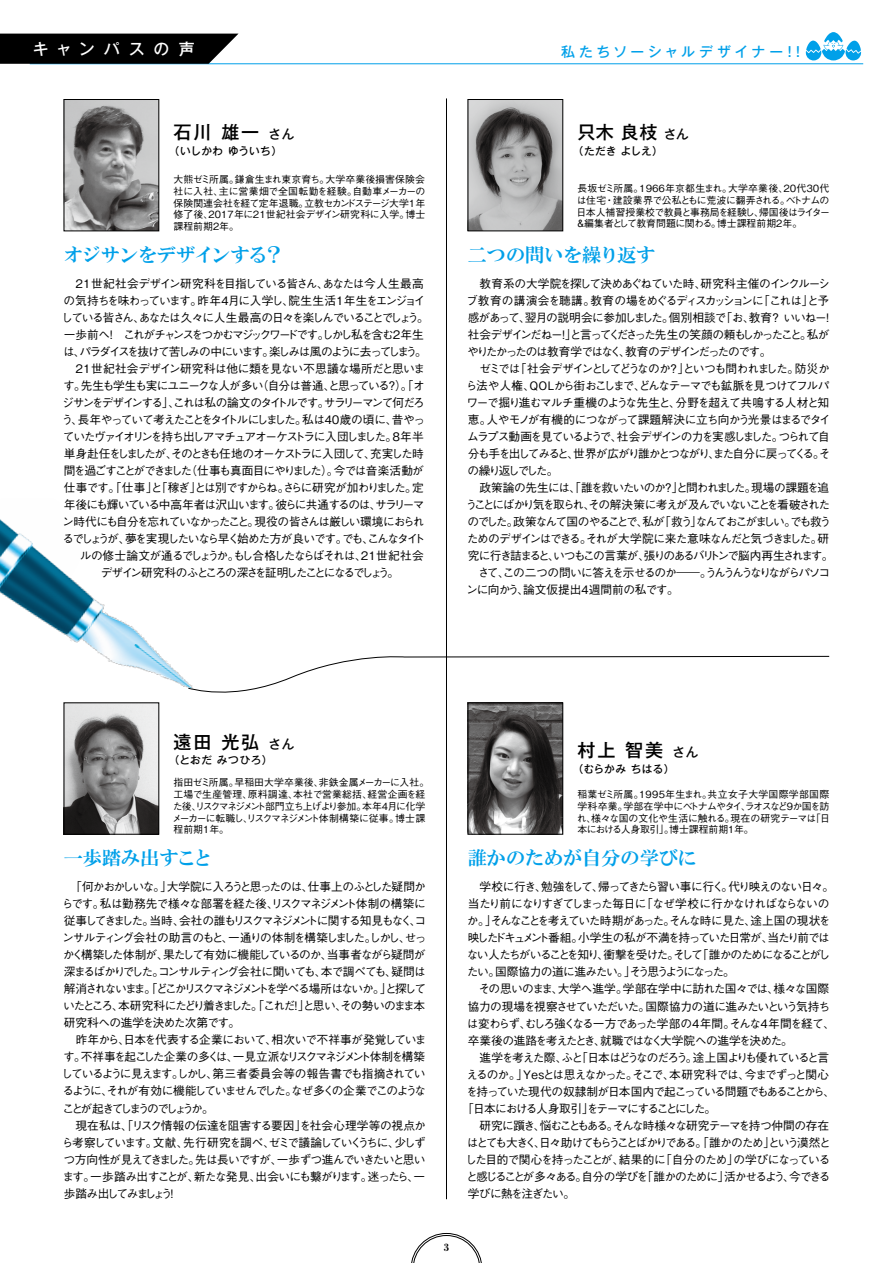
<style>
.page{position:relative;width:893px;height:1263px;background:#fff}
.page>*{position:absolute;margin:0;border:0;box-sizing:border-box;transform-origin:0 0}
.t1{font:19.2px "Ro H Mincho Std XB";color:#00a0e9}
.t2{font:19.2px "Ro H Mincho Std XB";letter-spacing:-.03em;color:#00a0e9}
.t3{font:500 18px "Gothic MB101 Pro";letter-spacing:.105em;color:#000}
.t4{font:500 15.9px "Gothic MB101 Pro";letter-spacing:.555em;color:#fff}
.t5{font:500 13.8px "Gothic MB101 Pro";letter-spacing:.255em;color:#00a0e9}
.t6{font:500 11.7px/17px "Gothic BBB Pro";letter-spacing:-.11em;color:#000}
.t7{font:500 11.7px "Gothic BBB Pro";letter-spacing:-.135em;color:#000}
.t8{font:500 11.7px "Gothic BBB Pro";letter-spacing:-.13em;color:#000}
.t9{font:500 11.7px "Gothic BBB Pro";letter-spacing:-.085em;color:#000}
.t10{font:500 11.7px "Gothic BBB Pro";letter-spacing:-.08em;color:#000}
.t11{font:500 11.7px "Gothic BBB Pro";letter-spacing:-.09em;color:#000}
.t12{font:500 11.7px "Gothic BBB Pro";letter-spacing:-.04em;color:#000}
.t13{font:500 11.7px "Gothic BBB Pro";letter-spacing:-.16em;color:#000}
.t14{font:500 11.7px "Gothic BBB Pro";letter-spacing:-.145em;color:#000}
.t15{font:500 11.7px "Gothic BBB Pro";letter-spacing:-.14em;color:#000}
.t16{font:500 11.7px "Gothic BBB Pro";letter-spacing:-.075em;color:#000}
.t17{font:500 11.7px "Gothic BBB Pro";letter-spacing:-.165em;color:#000}
.t18{font:500 10.65px "Gothic MB101 Pro";letter-spacing:.035em;color:#000}
.t19{font:500 10.65px "Gothic MB101 Pro";letter-spacing:.015em;color:#000}
.t20{font:500 10.65px "Bodoni BE";color:#000}
.t21{font:500 9.9px/11.7px "Gothic BBB Pro";letter-spacing:-.03em;color:#000;text-align:justify}
.s1{font-size:12.6px}
</style>
<div class="page">
<hr style="left:30px;top:64px;width:833px;height:1px;background:#00a0e9">
<svg style="left:806px;top:32px;width:55px;height:29px"></svg>
<hr style="left:446px;top:98px;width:1px;height:1101px;background:#000">
<svg style="left:200px;top:655px;width:630px;height:38px"></svg>
<img style="left:470px;top:101px;width:91px;height:128px">
<div style="left:468px;top:99px;width:95px;height:132px;border:1px solid #000"></div>
<img style="left:66px;top:101px;width:91px;height:128px">
<div style="left:64px;top:99px;width:95px;height:132px;border:1px solid #000"></div>
<img style="left:66px;top:711px;width:91px;height:121px">
<div style="left:64px;top:703px;width:95px;height:131px;border:1px solid #000"></div>
<img style="left:470px;top:705px;width:91px;height:127px">
<div style="left:468px;top:703px;width:95px;height:131px;border:1px solid #000"></div>
<img style="left:0;top:519px;width:200px;height:192px">
<svg style="left:0;top:34px;width:239px;height:30px;background:#101112"></svg>
<svg style="left:411px;top:1233px;width:71px;height:30px"></svg>
<h3 class="t4" style="left:33px;top:36px;width:164px">キャンパスの声</h3>
<h2 class="t3" style="left:173px;top:117px;width:122px">石川 雄一 <span class="s1">さん</span></h2>
<p class="t19" style="left:169px;top:142px;width:115px">（いしかわ ゆういち）</p>
<p class="t5" style="left:561px;top:41px;width:245px">私たちソーシャルデザイナー！！</p>
<h2 class="t3" style="left:577px;top:117px;width:113px">只木 良枝 <span class="s1">さん</span></h2>
<p class="t18" style="left:573px;top:142px;width:92px">（ただき よしえ）</p>
<p class="t21" style="left:173px;top:172px;width:253px">大熊ゼミ所属。鎌倉生まれ東京育ち。大学卒業後損害保険会社に入社、主に営業畑で全国転勤を経験。自動車メーカーの保険関連会社を経て定年退職。立教セカンドステージ大学１年修了後、2017年に２１世紀社会デザイン研究科に入学。博士課程前期2年。</p>
<p class="t21" style="left:576px;top:181px;width:256px">長坂ゼミ所属。１９６６年京都生まれ。大学卒業後、２０代３０代は住宅・建設業界で公私ともに荒波に翻弄される。ベトナムの日本人補習授業校で教員と事務局を経験し、帰国後はライター＆編集者として教育問題に関わる。博士課程前期2年。</p>
<h1 class="t2" style="left:64px;top:242px;width:222px">オジサンをデザインする？</h1>
<h1 class="t1" style="left:468px;top:242px;width:189px">二つの問いを繰り返す</h1>
<p class="t11" style="left:64px;top:274px;width:362px">　２１世紀社会デザイン研究科を目指している皆さん、あなたは今人生最高</p>
<p class="t6" style="left:63px;top:291px;width:364px">の気持ちを味わっています。昨年４月に入学し、院生生活１年生をエンジョイ</p>
<p class="t6" style="left:61px;top:308px;width:369px">している皆さん、あなたは久々に人生最高の日々を楽しんでいることでしょう。</p>
<p class="t14" style="left:64px;top:325px;width:362px">一歩前へ！　これがチャンスをつかむマジックワードです。しかし私を含む２年生</p>
<p class="t7" style="left:63px;top:342px;width:365px">は、パラダイスを抜けて苦しみの中にいます。楽しみは風のように去ってしまう。</p>
<p class="t12" style="left:64px;top:359px;width:363px">　２１世紀社会デザイン研究科は他に類を見ない不思議な場所だと思いま</p>
<p class="t9" style="left:63px;top:376px;width:363px">す。先生も学生も実にユニークな人が多い（自分は普通、と思っている？）。「オ</p>
<p class="t7" style="left:62px;top:393px;width:364px">ジサンをデザインする」、これは私の論文のタイトルです。サラリーマンて何だろ</p>
<p class="t15" style="left:62px;top:410px;width:365px">う、長年やっていて考えたことをタイトルにしました。私は４０歳の頃に、昔やっ</p>
<p class="t6" style="left:63px;top:427px;width:362px">ていたヴァイオリンを持ち出しアマチュアオーケストラに入団しました。８年半</p>
<p class="t7" style="left:64px;top:444px;width:362px">単身赴任をしましたが、そのときも任地のオーケストラに入団して、充実した時</p>
<p class="t6" style="left:64px;top:461px;width:362px">間を過ごすことができました（仕事も真面目にやりました）。今では音楽活動が</p>
<p class="t6" style="left:64px;top:478px;width:362px">仕事です。「仕事」と「稼ぎ」とは別ですからね。さらに研究が加わりました。定</p>
<p class="t6" style="left:64px;top:495px;width:362px">年後にも輝いている中高年者は沢山います。彼らに共通するのは、サラリーマ</p>
<p class="t6" style="left:62px;top:512px;width:364px">ン時代にも自分を忘れていなかったこと。現役の皆さんは厳しい環境におられ</p>
<p class="t7" style="left:63px;top:529px;width:364px">るでしょうが、夢を実現したいなら早く始めた方が良いです。でも、こんなタイト</p>
<p class="t6" style="left:80px;top:546px;width:346px">ルの修士論文が通るでしょうか。もし合格したならばそれは、２１世紀社会</p>
<p class="t17" style="left:101px;top:563px;width:300px">デザイン研究科のふところの深さを証明したことになるでしょう。</p>
<p class="t6" style="left:465px;top:274px;width:370px">　教育系の大学院を探して決めあぐねていた時、研究科主催のインクルーシブ教育の講演会を聴講。教育の場をめぐるディスカッションに「これは」と予感があって、翌月の説明会に参加しました。個別相談で「お、教育？ いいねー！社会デザインだねー！」と言ってくださった先生の笑顔の頼もしかったこと。私がやりたかったのは教育学ではなく、教育のデザインだったのです。<br>　ゼミでは「社会デザインとしてどうなのか？」といつも問われました。防災から法や人権、QOLから街おこしまで、どんなテーマでも鉱脈を見つけてフルパワーで掘り進むマルチ重機のような先生と、分野を超えて共鳴する人材と知恵。人やモノが有機的につながって課題解決に立ち向かう光景はまるでタイムラプス動画を見ているようで、社会デザインの力を実感しました。つられて自分も手を出してみると、世界が広がり誰かとつながり、また自分に戻ってくる。その繰り返しでした。<br>　政策論の先生には、「誰を救いたいのか？」と問われました。現場の課題を追うことにばかり気を取られ、その解決策に考えが及んでいないことを看破されたのでした。政策なんて国のやることで、私が「救う」なんておこがましい。でも救うためのデザインはできる。それが大学院に来た意味なんだと気づきました。研究に行き詰まると、いつもこの言葉が、張りのあるバリトンで脳内再生されます。　さて、この二つの問いに答えを示せるのか―。うんうんうなりながらパソコンに向かう、論文仮提出４週間前の私です。</p>
<h2 class="t3" style="left:173px;top:727px;width:122px">遠田 光弘 <span class="s1">さん</span></h2>
<p class="t18" style="left:169px;top:751px;width:105px">（とおだ みつひろ）</p>
<p class="t21" style="left:172px;top:776px;width:259px;text-align:left">指田ゼミ所属。早稲田大学卒業後、非鉄金属メーカーに入社。工場で生産管理、原料調達、本社で営業総括、経営企画を経た後、リスクマネジメント部門立ち上げより参加。本年4月に化学メーカーに転職し、リスクマネジメント体制構築に従事。博士課程前期1年。</p>
<h2 class="t3" style="left:577px;top:735px;width:122px">村上 智美 <span class="s1">さん</span></h2>
<p class="t18" style="left:573px;top:760px;width:103px">（むらかみ ちはる）</p>
<p class="t21" style="left:577px;top:787px;width:255px">稲葉ゼミ所属。1995年生まれ。共立女子大学国際学部国際学科卒業。学部在学中にベトナムやタイ、ラオスなど9か国を訪れ、様々な国の文化や生活に触れる。現在の研究テーマは「日本における人身取引」。博士課程前期1年。</p>
<h1 class="t1" style="left:64px;top:846px;width:150px">一歩踏み出すこと</h1>
<h1 class="t1" style="left:468px;top:846px;width:231px">誰かのためが自分の学びに</h1>
<p class="t6" style="left:61px;top:877px;width:367px">　「何かおかしいな。」大学院に入ろうと思ったのは、仕事上のふとした疑問からです。私は勤務先で様々な部署を経た後、リスクマネジメント体制の構築に従事してきました。当時、会社の誰もリスクマネジメントに関する知見もなく、コンサルティング会社の助言のもと、一通りの体制を構築しました。しかし、せっかく構築した体制が、果たして有効に機能しているのか、当事者ながら疑問が深まるばかりでした。コンサルティング会社に聞いても、本で調べても、疑問は解消されないまま。「どこかリスクマネジメントを学べる場所はないか。」と探していたところ、本研究科にたどり着きました。「これだ！」と思い、その勢いのまま本研究科への進学を決めた次第です。<br>　昨年から、日本を代表する企業において、相次いで不祥事が発覚しています。不祥事を起こした企業の多くは、一見立派なリスクマネジメント体制を構築しているように見えます。しかし、第三者委員会等の報告書でも指摘されているように、それが有効に機能していませんでした。なぜ多くの企業でこのようなことが起きてしまうのでしょうか。<br>　現在私は、「リスク情報の伝達を阻害する要因」を社会心理学等の視点から考察しています。文献、先行研究を調べ、ゼミで議論していくうちに、少しずつ方向性が見えてきました。先は長いですが、一歩ずつ進んでいきたいと思います。一歩踏み出すことが、新たな発見、出会いにも繋がります。迷ったら、一歩踏み出してみましょう！</p>
<p class="t6" style="left:468px;top:877px;width:368px">　学校に行き、勉強をして、帰ってきたら習い事に行く。代り映えのない日々。</p>
<p class="t10" style="left:468px;top:895px;width:363px">当たり前になりすぎてしまった毎日に「なぜ学校に行かなければならないの</p>
<p class="t6" style="left:467px;top:911px;width:365px">か。」そんなことを考えていた時期があった。そんな時に見た、途上国の現状を</p>
<p class="t6" style="left:468px;top:928px;width:364px">映したドキュメント番組。小学生の私が不満を持っていた日常が、当たり前では</p>
<p class="t8" style="left:467px;top:946px;width:365px">ない人たちがいることを知り、衝撃を受けた。そして「誰かのためになることがし</p>
<p class="t6" style="left:467px;top:962px;width:270px">たい。国際協力の道に進みたい。」そう思うようになった。</p>
<p class="t12" style="left:468px;top:980px;width:363px">　その思いのまま、大学へ進学。学部在学中に訪れた国々では、様々な国際</p>
<p class="t6" style="left:468px;top:996px;width:364px">協力の現場を視察させていただいた。国際協力の道に進みたいという気持ち</p>
<p class="t10" style="left:467px;top:1014px;width:370px">は変わらず、むしろ強くなる一方であった学部の4年間。そんな4年間を経て、</p>
<p class="t16" style="left:468px;top:1031px;width:327px">卒業後の進路を考えたとき、就職ではなく大学院への進学を決めた。</p>
<p class="t6" style="left:468px;top:1047px;width:363px">　進学を考えた際、ふと「日本はどうなのだろう。途上国よりも優れていると言</p>
<p class="t6" style="left:467px;top:1064px;width:364px">えるのか。」Yesとは思えなかった。そこで、本研究科では、今までずっと関心</p>
<p class="t6" style="left:466px;top:1081px;width:370px">を持っていた現代の奴隷制が日本国内で起こっている問題でもあることから、</p>
<p class="t8" style="left:462px;top:1099px;width:255px">「日本における人身取引」をテーマにすることにした。</p>
<p class="t9" style="left:468px;top:1116px;width:363px">　研究に躓き、悩むこともある。そんな時様々な研究テーマを持つ仲間の存在</p>
<p class="t13" style="left:467px;top:1133px;width:365px">はとても大きく、日々助けてもらうことばかりである。「誰かのため」という漠然と</p>
<p class="t11" style="left:465px;top:1150px;width:367px">した目的で関心を持ったことが、結果的に「自分のため」の学びになっている</p>
<p class="t8" style="left:466px;top:1167px;width:366px">と感じることが多々ある。自分の学びを「誰かのために」活かせるよう、今できる</p>
<p class="t6" style="left:468px;top:1183px;width:109px">学びに熱を注ぎたい。</p>
<p class="t20" style="left:444px;top:1241px;width:7px">3</p>
</div>
